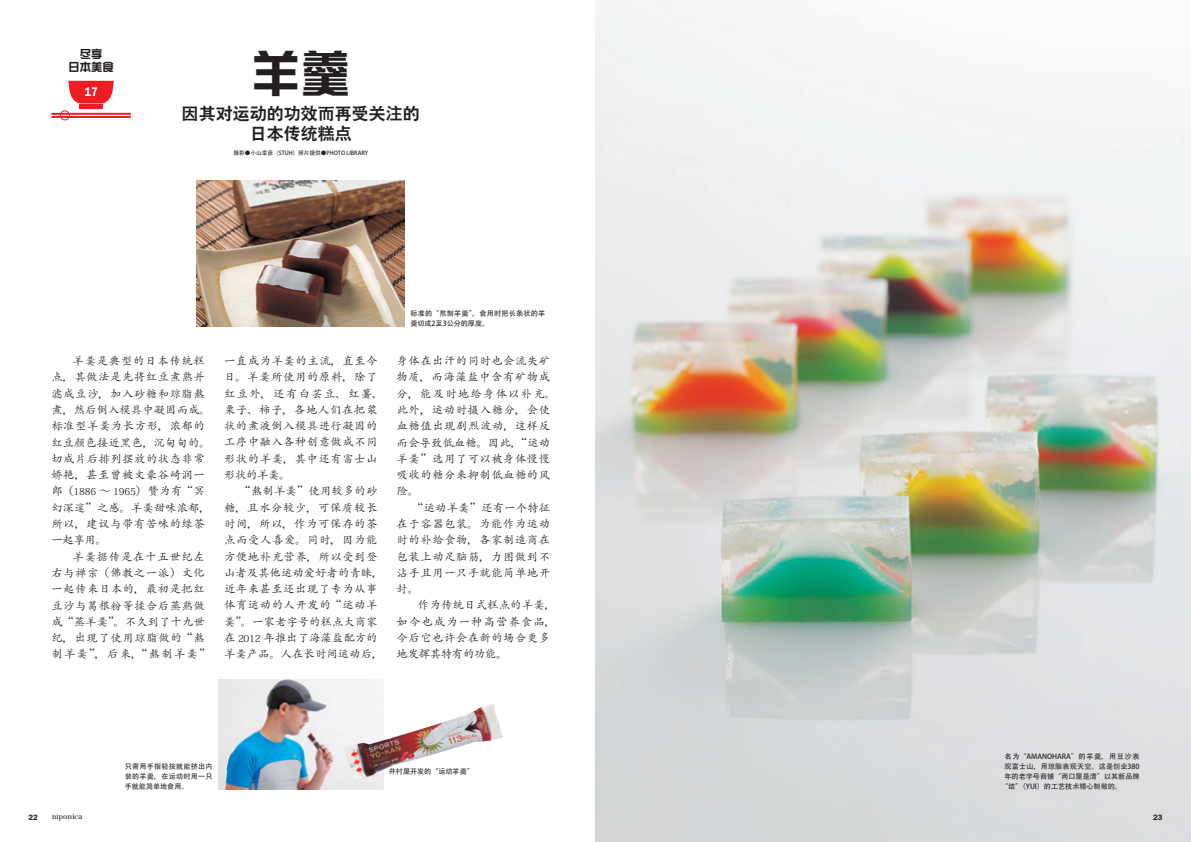
<style>
.page{position:relative;width:1191px;height:842px;background:#fff}
.page>*{position:absolute;margin:0;border:0;box-sizing:border-box;transform-origin:0 0}
.t1{font:49.6px "DFP Zong Yi W7 G Bpc EUC H";color:#231f20}
.t2{font:800 17px/19.8px "C Hei 2 GB";color:#231f20;text-align:center}
.t3{font:600 12.8px "Franklin Gothic";color:#fff;scale:.83 1}
.t4{font:11.3px/16.3px "Adobe Kaiti Std";letter-spacing:.05em;color:#231f20}
.t5{font:11.3px/12.8px "DFP Zong Yi W7 G Bpc EUC H";color:#231f20;text-align:center}
.t6{font:7.8px "Century";letter-spacing:.015em;color:#231f20}
.t7{font:600 7.8px "Franklin Gothic";color:#231f20}
.t8{font:7.1px/9.9px "Adobe Heiti Std";letter-spacing:.005em;color:#231f20;text-align:justify}
.t9{font:7.1px/9.9px "Adobe Heiti Std";letter-spacing:.035em;color:#231f20}
.t10{font:7.1px "Adobe Heiti Std";letter-spacing:.025em;color:#231f20}
.t11{font:5.7px "Adobe Heiti Std";color:#231f20}
.s1{font-family:"DFPG Zong Yi W7 MP BF"}
.s2{font-size:9.6px}
</style>
<div class="page">
<img style="left:197px;top:181px;width:208px;height:146px">
<img style="left:595px;top:0;width:596px;height:842px">
<img style="left:218px;top:680px;width:165px;height:109px">
<img style="left:343px;top:703px;width:160px;height:79px">
<svg style="left:68px;top:81px;width:46px;height:22px"></svg>
<div style="left:79px;top:104px;width:24px;height:5px;background:#ee1d23"></div>
<hr style="left:51px;top:113px;width:80px;height:2px;background:#ee1d23">
<hr style="left:51px;top:116px;width:80px;height:2px;background:#ee1d23">
<div style="left:60px;top:111px;width:10px;height:9px;border:1px solid #ee1d23;border-radius:50%"></div>
<p class="t5" style="left:68px;top:47px;width:47px">尽享<br>日本美食</p>
<h1 class="t1" style="left:251px;top:48px;width:101px">羊<span class="s1">羹</span></h1>
<h2 class="t2" style="left:182px;top:105px;width:240px">因其对运动的功效而再受关注的日本传统糕点</h2>
<p class="t11" style="left:233px;top:150px;width:136px">摄影●小山幸彦（STUH）照片提供●PHOTO LIBRARY</p>
<p class="t3" style="left:85px;top:84px;width:17px">17</p>
<p class="t4" style="left:51px;top:353px;width:161px;text-indent:21px">羊羹是典型的日本传统糕点，其做法是先将红豆煮熟并滤成豆沙，加入砂糖和琼脂熬煮，然后倒入模具中凝固而成。标准型羊羹为长方形，浓郁的红豆颜色接近黑色，沉甸甸的。切成片后排列摆放的状态非常娇艳，甚至曾被文豪谷崎润一郎（<span class="s2">1886</span> ～ <span class="s2">1965</span>）赞为有“冥幻深邃”之感。羊羹甜味浓郁，所以，建议与带有苦味的绿茶一起享用。</p>
<p class="t4" style="left:51px;top:548px;width:161px;text-indent:21px">羊羹据传是在十五世纪左右与禅宗（佛教之一派）文化一起传来日本的，最初是把红豆沙与葛根粉等揉合后蒸熟做成“蒸羊羹”。不久到了十九世纪，出现了使用琼脂做的“熬制羊羹”，后来，“熬制羊羹”</p>
<p class="t4" style="left:224px;top:353px;width:161px">一直成为羊羹的主流，直至今日。羊羹所使用的原料，除了红豆外，还有白芸豆、红薯、栗子、柿子，各地人们在把浆状的煮液倒入模具进行凝固的工序中融入各种创意做成不同形状的羊羹，其中还有富士山形状的羊羹。</p>
<p class="t4" style="left:224px;top:483px;width:161px;text-indent:16px">“熬制羊羹”使用较多的砂糖，且水分较少，可保质较长时间，所以，作为可保存的茶点而受人喜爱。同时，因为能方便地补充营养，所以受到登山者及其他运动爱好者的青睐，近年来甚至还出现了专为从事体育运动的人开发的“运动羊羹”。一家老字号的糕点大商家在 <span class="s2">2012</span> 年推出了海藻盐配方的羊羹产品。人在长时间运动后，</p>
<p class="t9" style="left:410px;top:309px;width:136px">标准的“熬制羊羹”。食用时把长条状的羊羹切成2至3公分的厚度。</p>
<p class="t4" style="left:397px;top:353px;width:161px">身体在出汗的同时也会流失矿物质，而海藻盐中含有矿物成分，能及时地给身体以补充。此外，运动时摄入糖分，会使血糖值出现剧烈波动，这样反而会导致低血糖。因此，“运动羊羹”选用了可以被身体慢慢吸收的糖分来抑制低血糖的风险。</p>
<p class="t4" style="left:397px;top:499px;width:155px;text-align:justify;text-indent:16px">“运动羊羹”还有一个特征在于容器包装。为能作为运动时的补给食物，各家制造商在包装上动足脑筋，力图做到不沾手且用一只手就能简单地开封。</p>
<p class="t4" style="left:397px;top:597px;width:161px;text-indent:21px">作为传统日式糕点的羊羹，如今也成为一种高营养食品，今后它也许会在新的场合更多地发挥其特有的功能。</p>
<p class="t8" style="left:125px;top:761px;width:89px">只需用手指轻按就能挤出内装的羊羹，在运动时用一只手就能简单地食用。</p>
<p class="t8" style="left:389px;top:767px;width:87px">井村屋开发的“运动羊羹”</p>
<p class="t8" style="left:1004px;top:751px;width:137px">名为“AMANOHARA”的羊羹，用豆沙表</p>
<p class="t10" style="left:1004px;top:762px;width:136px">现富士山，用琼脂表现天空。这是创业380</p>
<p class="t8" style="left:1004px;top:771px;width:137px">年的老字号商铺“两口屋是清”以其新品牌</p>
<p class="t8" style="left:1001px;top:781px;width:122px">“结”（YUI）的工艺技术精心制做的。</p>
<p class="t7" style="left:28px;top:813px;width:11px">22</p>
<p class="t6" style="left:52px;top:812px;width:32px">niponica</p>
<p class="t7" style="left:1153px;top:813px;width:11px">23</p>
</div>
